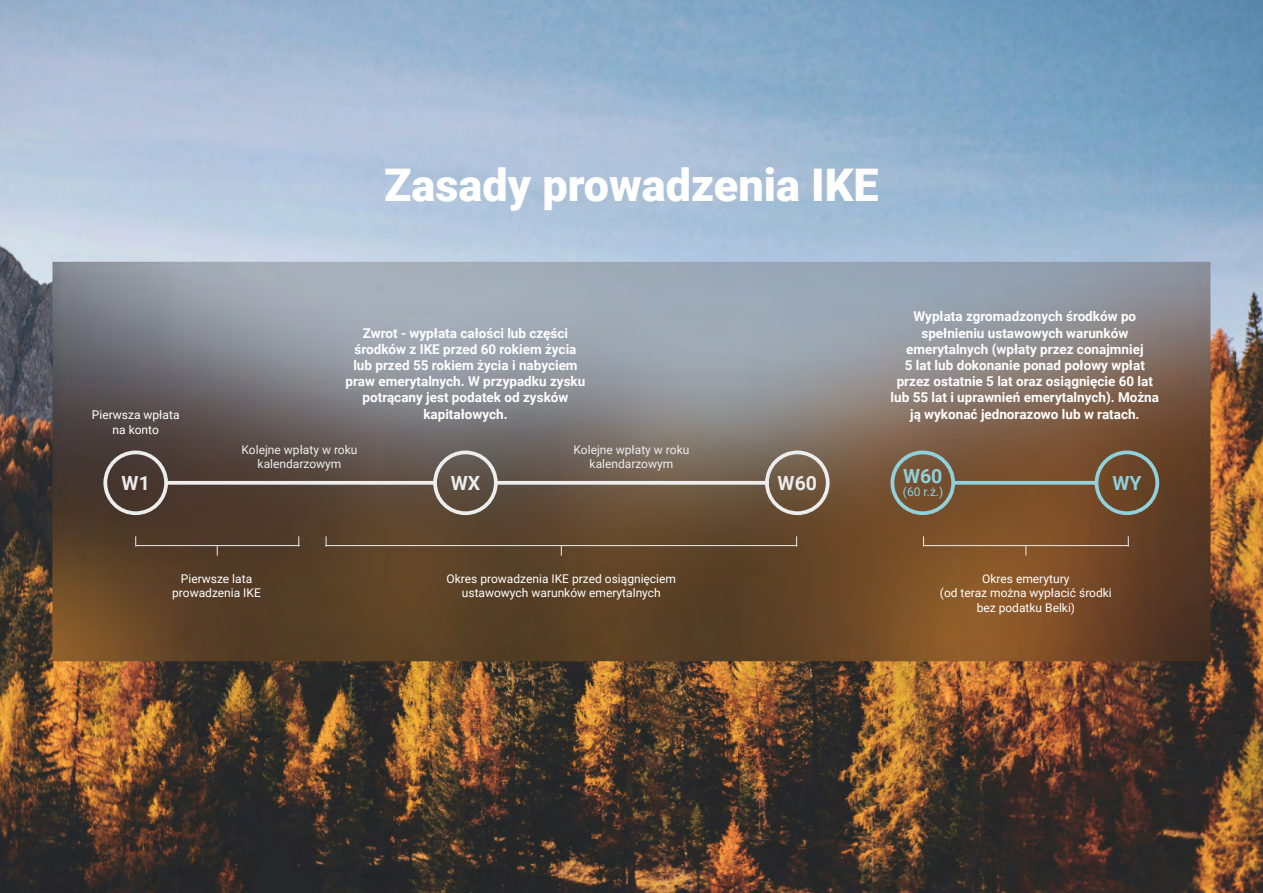
<style>
.page{position:relative;width:1263px;height:893px;background:#fff}
.page>*{position:absolute;margin:0;border:0;box-sizing:border-box;transform-origin:0 0}
.t1{font:900 45px "Roboto";color:#fff}
.t2{font:700 19.5px "Roboto";color:#ededed}
.t3{font:700 19.5px "Roboto";color:#90d1db}
.t4{font:700 13.5px/16.2px "Roboto";color:#fff;text-align:center}
.t5{font:12px/14.4px "Roboto";color:#fff;text-align:center}
.t6{font:12px/14.4px "Roboto";color:#ededed;text-align:center}
.t7{font:12px "Roboto";color:#90d1db}
</style>
<div class="page">
<img style="left:0;top:0;width:1263px;height:893px">
<svg style="left:168px;top:481px;width:265px;height:4px"></svg>
<svg style="left:498px;top:481px;width:267px;height:4px"></svg>
<svg style="left:955px;top:481px;width:140px;height:4px"></svg>
<div style="left:103px;top:450px;width:65px;height:65px;border:4px solid #ededed;border-radius:50%"></div>
<div style="left:890px;top:450px;width:65px;height:65px;border:4px solid #90d1db;border-radius:50%"></div>
<div style="left:1095px;top:450px;width:64px;height:65px;border:4px solid #90d1db;border-radius:50%"></div>
<div style="left:765px;top:450px;width:65px;height:65px;border:4px solid #ededed;border-radius:50%"></div>
<div style="left:433px;top:450px;width:65px;height:65px;border:4px solid #ededed;border-radius:50%"></div>
<hr style="left:136px;top:545px;width:163px;height:1px;background:#ededed">
<hr style="left:924px;top:545px;width:205px;height:1px;background:#ededed">
<hr style="left:325px;top:545px;width:472px;height:1px;background:#ededed">
<p class="t5" style="left:92px;top:407px;width:89px">Pierwsza wpłata na konto</p>
<h2 class="t2" style="left:122px;top:470px;width:30px">W1</h2>
<h1 class="t1" style="left:384px;top:153px;width:496px">Zasady prowadzenia IKE</h1>
<p class="t4" style="left:346px;top:324px;width:241px">Zwrot - wypłata całości lub części środków z IKE przed 60 rokiem życia lub przed 55 rokiem życia i nabyciem praw emerytalnych. W przypadku zysku potrącany jest podatek od zysków kapitałowych.</p>
<p class="t4" style="left:891px;top:308px;width:270px">Wypłata zgromadzonych środków po spełnieniu ustawowych warunków emerytalnych (wpłaty przez conajmniej<br>5 lat lub dokonanie ponad połowy wpłat przez ostatnie 5 lat oraz osiągnięcie 60 lat lub 55 lat i uprawnień emerytalnych). Można ją wykonać jednorazowo lub w ratach.</p>
<p class="t6" style="left:242px;top:442px;width:117px">Kolejne wpłaty w roku kalendarzowym</p>
<p class="t6" style="left:573px;top:442px;width:117px">Kolejne wpłaty w roku kalendarzowym</p>
<h2 class="t2" style="left:451px;top:470px;width:31px">WX</h2>
<h2 class="t2" style="left:778px;top:470px;width:41px">W60</h2>
<h2 class="t3" style="left:903px;top:462px;width:41px">W60</h2>
<h2 class="t3" style="left:1112px;top:469px;width:31px">WY</h2>
<p class="t7" style="left:903px;top:483px;width:42px">(60 r.ż.)</p>
<p class="t5" style="left:172px;top:571px;width:90px">Pierwsze lata prowadzenia IKE</p>
<p class="t5" style="left:447px;top:571px;width:231px">Okres prowadzenia IKE przed osiągnięciem ustawowych warunków emerytalnych</p>
<p class="t5" style="left:940px;top:571px;width:173px">Okres emerytury<br>(od teraz można wypłacić środki bez podatku Belki)</p>
</div>
